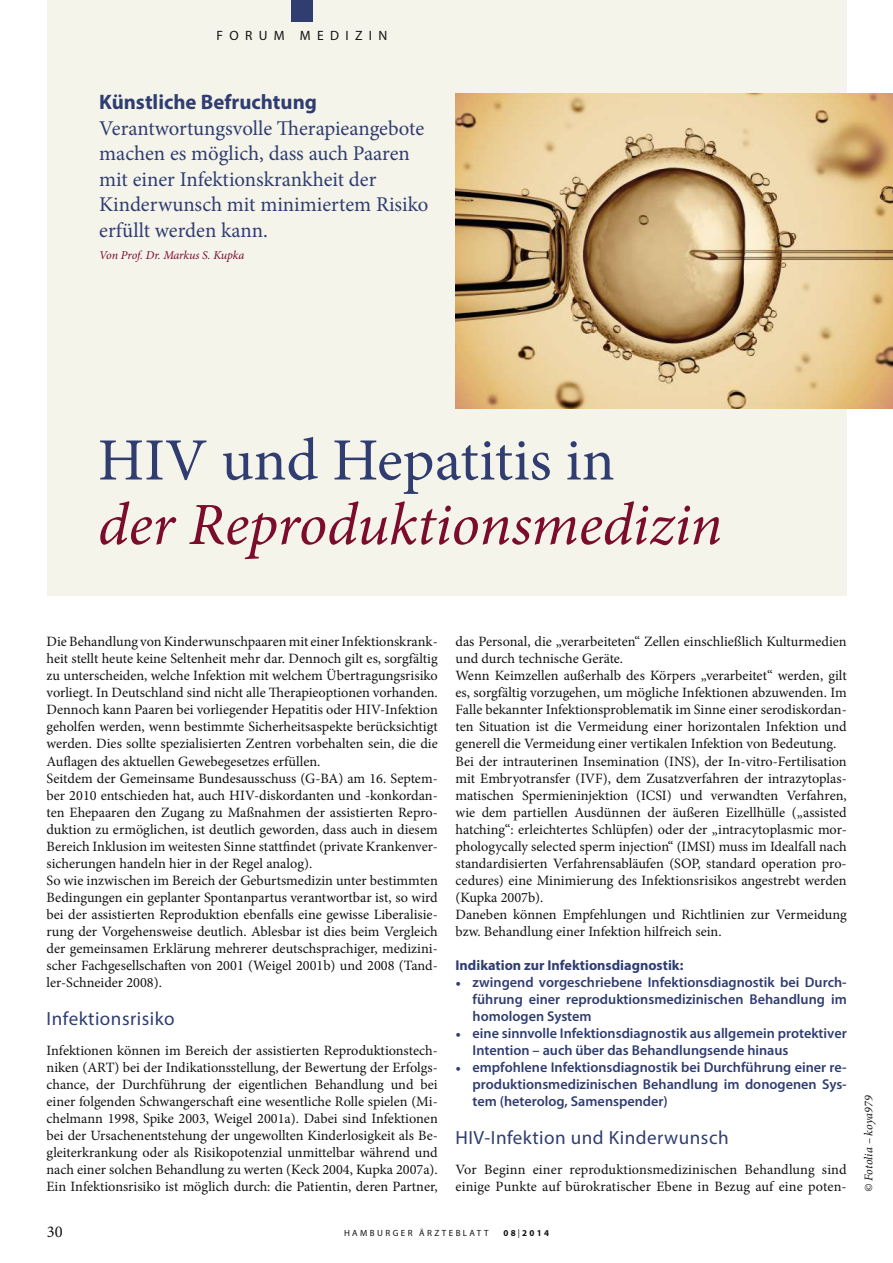
<style>
.page{position:relative;width:893px;height:1263px;background:#fff}
.page>*{position:absolute;margin:0;border:0;box-sizing:border-box;transform-origin:0 0}
.t1{font:italic 60px "Minion Pro";letter-spacing:-.005em;color:#7c0c2c}
.t2{font:60px "Minion Pro";color:#303d71}
.t3{font:21px/25.5px "Minion Pro";color:#303d71}
.t4{font:21px "Myriad Pro Bold OV MJFUNB";color:#303d71}
.t5{font:19.2px "Myriad Pro Regular OV OJFUNB";letter-spacing:.025em;color:#303d71}
.t6{font:16.5px "Minion Pro";color:#121212}
.t7{font:14.25px/17px "Minion Pro";color:#121212}
.t8{font:14.25px/17px "Myriad Pro Semibold OV MKFUNB";color:#303d71;text-align:justify}
.t9{font:14.25px "Myriad Pro Bold OV MJFUNB";color:#303d71}
.t10{font:13.5px "Myriad Pro Regular OV OJFUNB";letter-spacing:.47em;color:#121212}
.t11{font:italic 12px "Minion Pro";letter-spacing:-.01em;color:#7c0c2c}
.t12{font:italic 12px "Minion Pro";color:#121212}
.t13{font:9px "Myriad Pro Regular OV OJFUNB";letter-spacing:.27em;color:#121212}
.t14{font:9px "Myriad Pro Bold OV MJFUNB";letter-spacing:.25em;color:#121212}
.s1{font-family:"Minion Pro";font-weight:600}
.s2{font-family:"Myriad Pro Regular OV OJFUNB"}
</style>
<div class="page">
<div style="left:47px;top:0;width:800px;height:595px;background:#f5f4eb"></div>
<img style="left:455px;top:94px;width:438px;height:314px">
<div style="left:291px;top:0;width:22px;height:21px;background:#303d71"></div>
<p class="t10" style="left:217px;top:27px;width:172px">FORUM MEDIZIN</p>
<h2 class="t4" style="left:99px;top:90px;width:219px">Künstliche Befruchtung</h2>
<h2 class="t3" style="left:99px;top:115px;width:331px">Verantwortungsvolle Therapieangebote machen es möglich, dass auch Paaren mit einer Infektionskrankheit der Kinderwunsch mit minimiertem Risiko erfüllt werden kann.</h2>
<p class="t11" style="left:99px;top:251px;width:147px">Von Prof. Dr. Markus S. Kupka</p>
<h1 class="t2" style="left:98px;top:424px;width:518px">HIV und Hepatitis in</h1>
<h1 class="t1" style="left:98px;top:505px;width:626px">der Reproduktionsmedizin</h1>
<p class="t7" style="left:47px;top:633px;width:393px">Die Behandlung von Kinderwunschpaaren mit einer Infektionskrank&shy;heit stellt heute keine Seltenheit mehr dar. Dennoch gilt es, sorgfältig zu unterscheiden, welche Infektion mit welchem Übertragungsrisiko vorliegt. In Deutschland sind nicht alle Therapieoptionen vorhanden.<br>Dennoch kann Paaren bei vorliegender Hepatitis oder HIV-Infektion geholfen werden, wenn bestimmte Sicherheitsaspekte berücksichtigt werden. Dies sollte spezialisierten Zentren vorbehalten sein, die die Auflagen des aktuellen Gewebegesetzes erfüllen.<br>Seitdem der Gemeinsame Bundesausschuss (G-BA) am 16. Septem&shy;ber 2010 entschieden hat, auch HIV-diskordanten und -konkordan&shy;ten Ehepaaren den Zugang zu Maßnahmen der assistierten Repro&shy;duktion zu ermöglichen, ist deutlich geworden, dass auch in diesem Bereich Inklusion im weitesten Sinne stattfindet (private Krankenver&shy;sicherungen handeln hier in der Regel analog).<br>So wie inzwischen im Bereich der Geburtsmedizin unter bestimmten Bedingungen ein geplanter Spontanpartus verantwortbar ist, so wird bei der assistierten Reproduktion ebenfalls eine gewisse Liberalisie&shy;rung der Vorgehensweise deutlich. Ablesbar ist dies beim Vergleich der gemeinsamen Erklärung mehrerer deutschsprachiger, medizini&shy;scher Fachgesellschaften von 2001 (Weigel 2001b) und 2008 (Tand&shy;ler-Schneider 2008).</p>
<h3 class="t5" style="left:47px;top:1007px;width:130px">Infektionsrisiko</h3>
<p class="t7" style="left:47px;top:1041px;width:393px;text-align:justify">Infektionen können im Bereich der assistierten Reproduktionstech&shy;niken (ART) bei der Indikationsstellung, der Bewertung der Erfolgs&shy;chance, der Durchführung der eigentlichen Behandlung und bei einer folgenden Schwangerschaft eine wesentliche Rolle spielen (Mi&shy;chelmann 1998, Spike 2003, Weigel 2001a). Dabei sind Infektionen bei der Ursachenentstehung der ungewollten Kinderlosigkeit als Be&shy;gleiterkrankung oder als Risikopotenzial unmittelbar während und nach einer solchen Behandlung zu werten (Keck 2004, Kupka 2007a).<br>Ein Infektionsrisiko ist möglich durch: die Patientin, deren Partner,</p>
<p class="t7" style="left:455px;top:633px;width:393px">das Personal, die „verarbeiteten“ Zellen einschließlich Kulturmedien und durch technische Geräte.<br>Wenn Keimzellen außerhalb des Körpers „verarbeitet“ werden, gilt es, sorgfältig vorzugehen, um mögliche Infektionen abzuwenden. Im Falle bekannter Infektionsproblematik im Sinne einer serodiskordan&shy;ten Situation ist die Vermeidung einer horizontalen Infektion und generell die Vermeidung einer vertikalen Infektion von Bedeutung.<br>Bei der intrauterinen Insemination (INS), der In-vitro-Fertilisation mit Embryotransfer (IVF), dem Zusatzverfahren der intrazytoplas&shy;matischen Spermieninjektion (ICSI) und verwandten Verfahren, wie dem partiellen Ausdünnen der äußeren Eizellhülle („assisted hatching“: erleichtertes Schlüpfen) oder der „intracytoplasmic mor&shy;phologycally selected sperm injection“ (IMSI) muss im Idealfall nach standardisierten Verfahrensabläufen (SOP, standard operation pro&shy;cedures) eine Minimierung des Infektionsrisikos angestrebt werden (Kupka 2007b).<br>Daneben können Empfehlungen und Richtlinien zur Vermeidung bzw. Behandlung einer Infektion hilfreich sein.</p>
<p class="t9" style="left:455px;top:956px;width:229px">Indikation zur Infektionsdiagnostik:</p>
<p class="t8" style="left:472px;top:973px;width:376px;text-indent:-17px"><span class="s1">•</span> zwingend vorgeschriebene Infektionsdiagnostik bei Durch&shy;führung einer reproduktionsmedizinischen Behandlung im homologen System</p>
<p class="t8" style="left:472px;top:1024px;width:376px;text-indent:-17px"><span class="s1">•</span> eine sinnvolle Infektionsdiagnostik aus allgemein protektiver<br>Intention – auch über das Behandlungsende hinaus</p>
<p class="t8" style="left:472px;top:1058px;width:376px;text-indent:-17px"><span class="s1">•</span> empfohlene Infektionsdiagnostik bei Durchführung einer re&shy;produktionsmedizinischen Behandlung im donogenen Sys&shy;tem (heterolog, Samenspender)</p>
<h3 class="t5" style="left:455px;top:1126px;width:275px">HIV-Infektion und Kinderwunsch</h3>
<p class="t7" style="left:455px;top:1160px;width:393px">Vor Beginn einer reproduktionsmedizinischen Behandlung sind einige Punkte auf bürokratischer Ebene in Bezug auf eine poten-</p>
<p class="t6" style="left:47px;top:1221px;width:17px">30</p>
<p class="t13" style="left:344px;top:1227px;width:146px">HAMBURGER ÄRZTEBLATT</p>
<p class="t14" style="left:503px;top:1227px;width:47px">08<span class="s2">|</span>2014</p>
<p class="t12" style="left:865px;top:1192px;width:98px;rotate:-90deg">© Fotolia – koya979</p>
</div>
